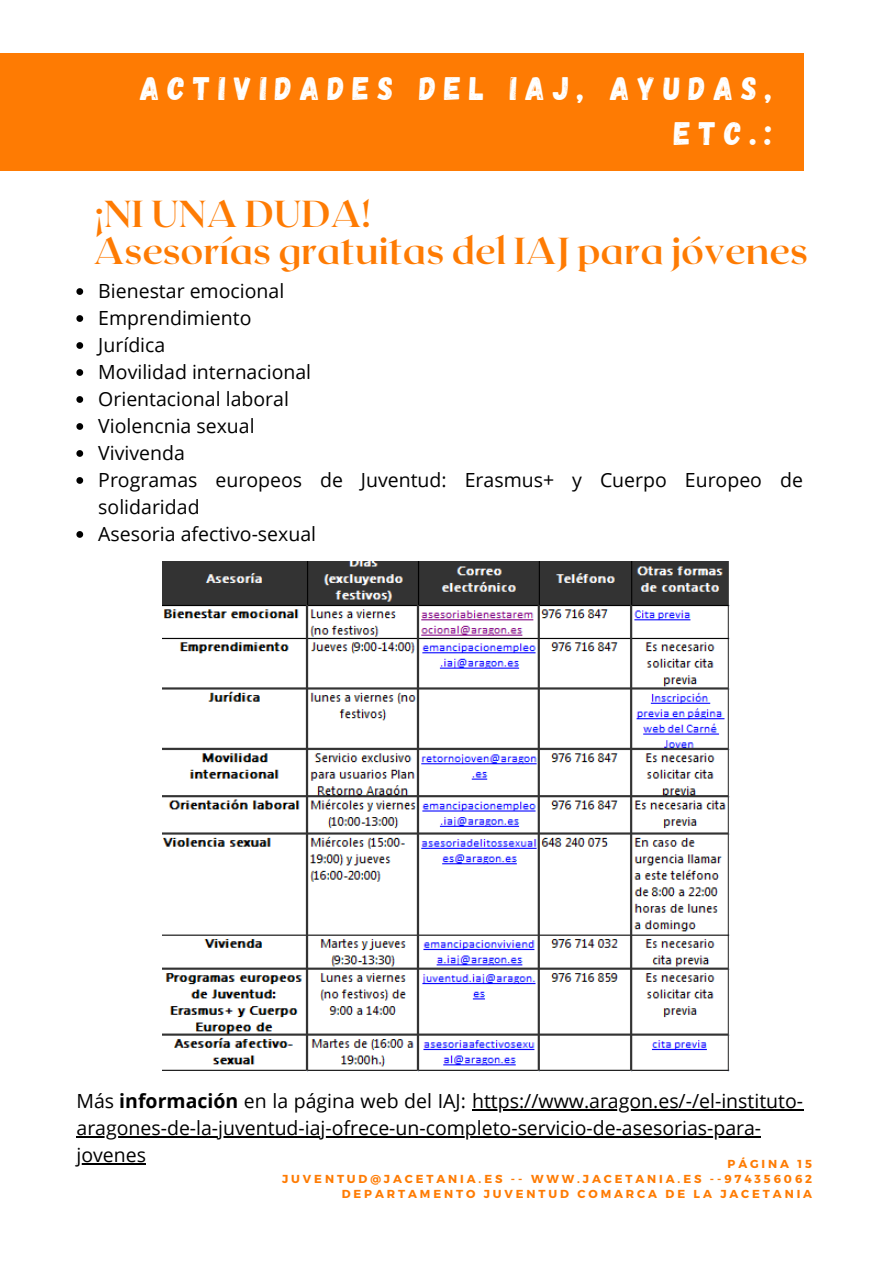
<style>
.page{position:relative;width:893px;height:1264px;background:#fff}
.page>*{position:absolute;margin:0;border:0;box-sizing:border-box;transform-origin:0 0}
.t1{font:700 37.5px/37px "Roxborough CF";color:#fe7b03}
.t2{font:32.55px/45px "Gagalin";letter-spacing:.25em;color:#fff;text-align:right}
.t3{font:19.5px/27px "Open Sans";color:#000}
.t4{font:700 11.55px/15.5px "Montserrat";letter-spacing:.25em;color:#fe7b03;text-align:right}
.s1{font-weight:700}
</style>
<div class="page">
<div style="left:0;top:53px;width:803px;height:118px;background:#fe7b03"></div>
<img style="left:163px;top:562px;width:566px;height:509px">
<svg style="left:76px;top:288px;width:7px;height:7px"></svg>
<svg style="left:76px;top:315px;width:7px;height:7px"></svg>
<svg style="left:76px;top:342px;width:7px;height:7px"></svg>
<svg style="left:76px;top:369px;width:7px;height:7px"></svg>
<svg style="left:76px;top:396px;width:7px;height:7px"></svg>
<svg style="left:76px;top:423px;width:7px;height:7px"></svg>
<svg style="left:76px;top:450px;width:7px;height:7px"></svg>
<svg style="left:76px;top:477px;width:7px;height:7px"></svg>
<svg style="left:76px;top:531px;width:7px;height:7px"></svg>
<hr style="left:472px;top:1109px;width:331px;height:1px;background:#000">
<hr style="left:76px;top:1136px;width:685px;height:1px;background:#000">
<hr style="left:76px;top:1163px;width:70px;height:1px;background:#000">
<h2 class="t2" style="left:140px;top:64px;width:633px">ACTIVIDADES DEL IAJ, AYUDAS,<br>ETC.:</h2>
<h1 class="t1" style="left:93px;top:193px;width:715px">¡NI UNA DUDA!<br>Asesorías gratuitas del IAJ para jóvenes</h1>
<p class="t3" style="left:98px;top:277px;width:706px">Bienestar emocional<br>Emprendimiento<br>Jurídica<br>Movilidad internacional<br>Orientacional laboral<br>Violencnia sexual<br>Vivivenda<br>Programas europeos de Juventud: Erasmus+ y Cuerpo Europeo de solidaridad<br>Asesoria afectivo-sexual</p>
<p class="t3" style="left:76px;top:1086px;width:728px">Más <span class="s1">información</span> en la página web del IAJ: https://www.aragon.es/-/el-instituto&shy;aragones-de-la-juventud-iaj-ofrece-un-completo-servicio-de-asesorias-para&shy;jovenes</p>
<p class="t4" style="left:282px;top:1155px;width:531px">PÁGINA 15<br>JUVENTUD@JACETANIA.ES -- WWW.JACETANIA.ES --974356062<br>DEPARTAMENTO JUVENTUD COMARCA DE LA JACETANIA</p>
</div>
